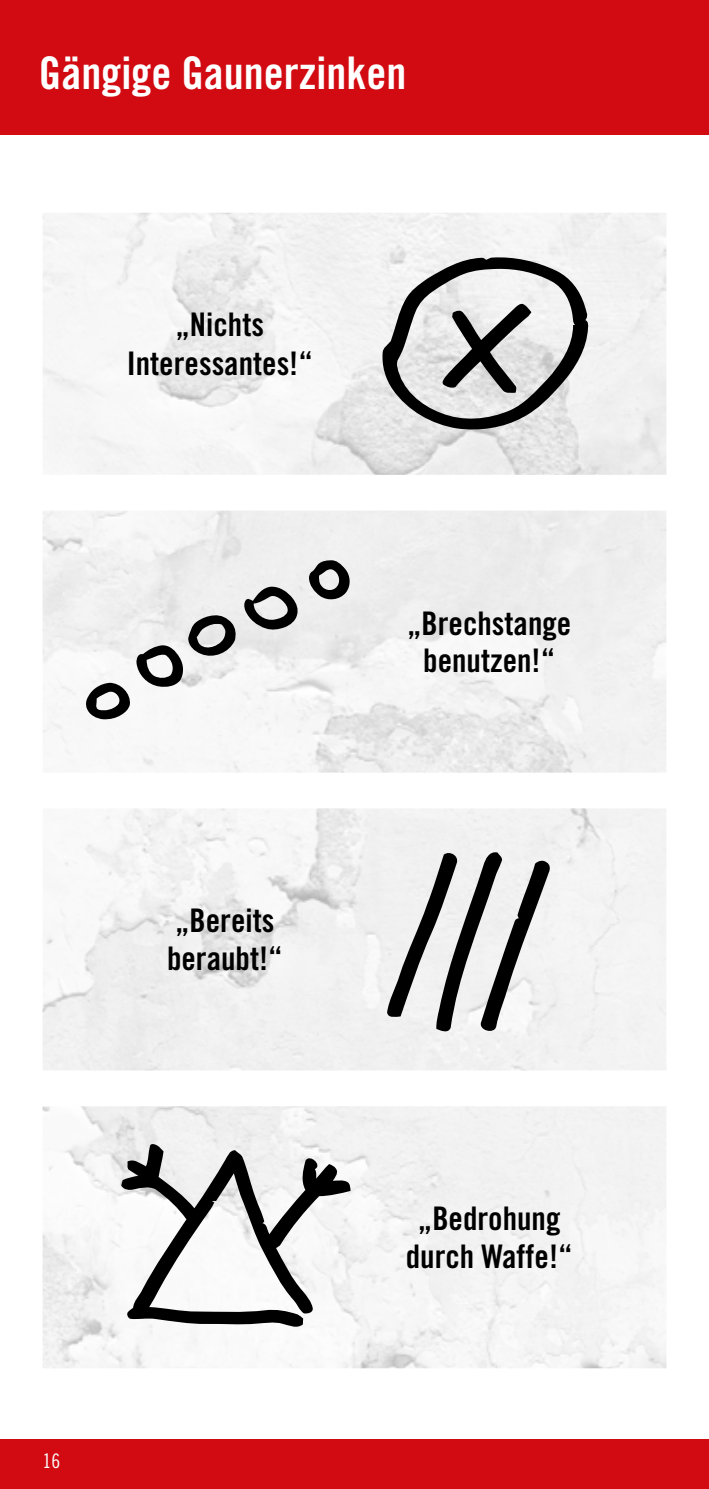
<style>
.page{position:relative;width:709px;height:1489px;background:#fff}
.page>*{position:absolute;margin:0;border:0;box-sizing:border-box;transform-origin:0 0}
.t1{font:45px "Trade Gothic LT Pro Bd Cn 20";color:#fff}
.t2{font:32.5px/37.5px "Trade Gothic LT Pro Bd Cn 20";color:#000;text-align:center}
.t3{font:20px "Trade Gothic LT Pro Cn 18";color:#fff}
</style>
<div class="page">
<div style="left:0;top:0;width:709px;height:135px;background:#d20a11"></div>
<div style="left:0;top:1439px;width:709px;height:49px;background:#d20a11"></div>
<img style="left:43px;top:213px;width:623px;height:1155px">
<svg style="left:381px;top:256px;width:208px;height:175px"></svg>
<svg style="left:387px;top:850px;width:163px;height:184px"></svg>
<svg style="left:121px;top:1142px;width:229px;height:187px;fill:#f4f4f4"></svg>
<svg style="left:243px;top:586px;width:56px;height:44px"></svg>
<svg style="left:85px;top:614px;width:151px;height:105px"></svg>
<svg style="left:309px;top:559px;width:42px;height:42px"></svg>
<h1 class="t1" style="left:39px;top:46px;width:369px">Gängige Gaunerzinken</h1>
<p class="t2" style="left:127px;top:305px;width:187px;line-height:39px">„Nichts<br>Interessantes!“</p>
<p class="t2" style="left:167px;top:901px;width:117px;text-align:left">„Bereits beraubt!“</p>
<p class="t3" style="left:43px;top:1448px;width:19px">16</p>
<p class="t2" style="left:407px;top:604px;width:166px">„Brechstange benutzen!“</p>
<p class="t2" style="left:406px;top:1199px;width:168px">„Bedrohung durch Waffe!“</p>
</div>
